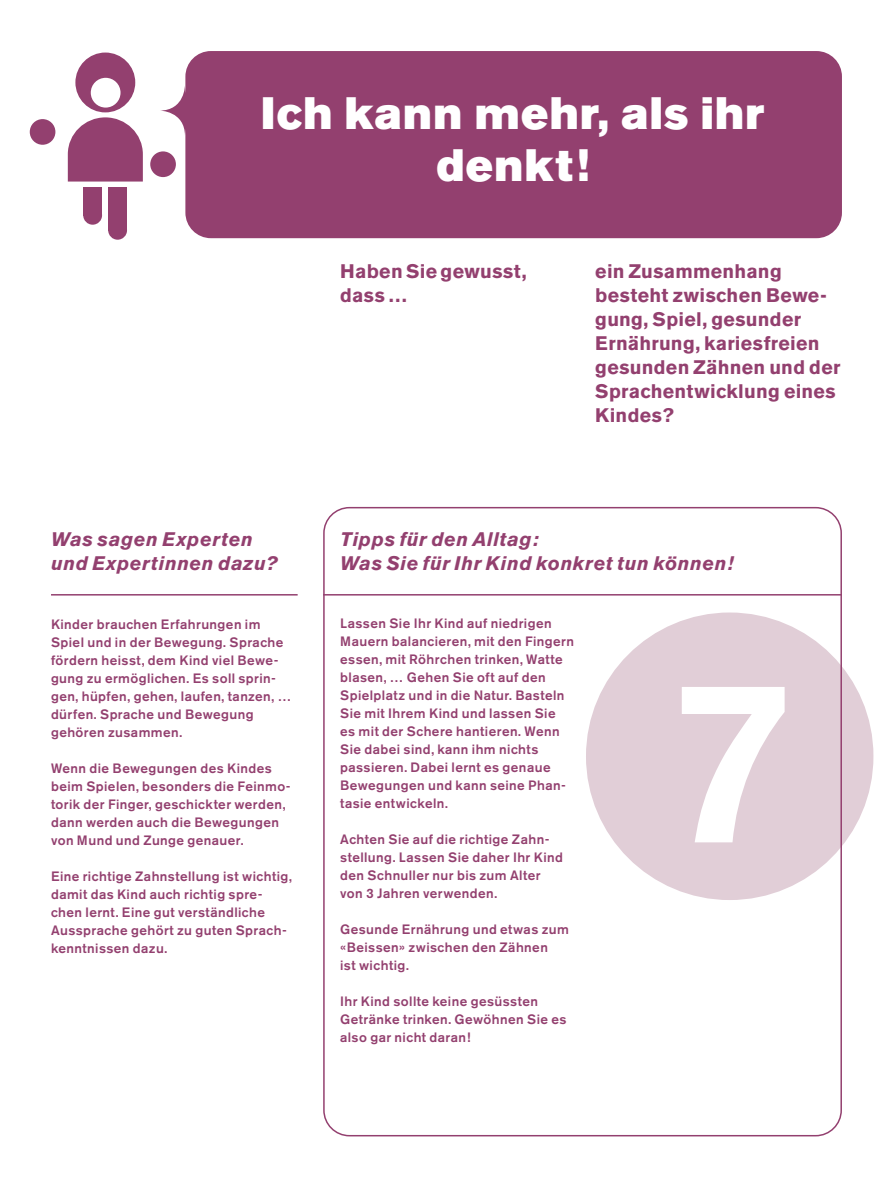
<style>
.page{position:relative;width:893px;height:1191px;background:#fff}
.page>*{position:absolute;margin:0;border:0;box-sizing:border-box;transform-origin:0 0}
.Zitate_gross{font:500 229.5px "Akzidenz Grotesk BE";color:#fff}
.zitate{font:45px "Akzidenz Grotesk BE Super";letter-spacing:.03em;color:#fff}
.Titeltexte{font:700 19.5px/24px "Akzidenz Grotesk BE";letter-spacing:.015em;color:#93406f}
.Titeltexte-2{font:italic 700 19.5px "Akzidenz Grotesk BE";letter-spacing:.03em;color:#93406f}
.Lauftexte_Tipps_farb{font:500 13.5px/18px "Akzidenz Grotesk BE";letter-spacing:.03em;color:#93406f}
</style>
<div class="page">
<div style="left:586px;top:612px;width:287px;height:288px;background:#e1ced7;border-radius:50%"></div>
<div style="left:185px;top:51px;width:657px;height:187px;background:#93406f;border-radius:26px"></div>
<svg style="left:159px;top:85px;width:51px;height:51px;fill:#93406f"></svg>
<div style="left:75px;top:53px;width:60px;height:59px;background:#93406f;border-radius:50%"></div>
<svg style="left:68px;top:117px;width:75px;height:64px;background:#a15981"></svg>
<div style="left:30px;top:119px;width:25px;height:26px;background:#93406f;border-radius:50%"></div>
<div style="left:150px;top:151px;width:26px;height:26px;background:#93406f;border-radius:50%"></div>
<div style="left:91px;top:78px;width:30px;height:30px;background:#fff;border-radius:50%"></div>
<div style="left:83px;top:187px;width:19px;height:28px;background:#93406f"></div>
<div style="left:83px;top:206px;width:19px;height:19px;background:#93406f;border-radius:50%"></div>
<div style="left:108px;top:187px;width:19px;height:43px;background:#93406f"></div>
<div style="left:108px;top:221px;width:19px;height:19px;background:#93406f;border-radius:50%"></div>
<hr style="left:51px;top:594px;width:247px;height:1px;background:#93406f">
<hr style="left:323px;top:594px;width:519px;height:1px;background:#93406f">
<p class="zitate" style="left:261px;top:87px;width:505px">Ich kann mehr, als ihr</p>
<p class="zitate" style="left:436px;top:139px;width:154px">denkt!</p>
<p class="Titeltexte-2" style="left:51px;top:527px;width:203px">Was sagen Experten</p>
<p class="Titeltexte-2" style="left:51px;top:551px;width:228px">und Expertinnen dazu?</p>
<p class="Lauftexte_Tipps_farb" style="left:51px;top:615px;width:242px">Kinder brauchen Erfahrungen im<br>Spiel und in der Bewegung. Sprache fördern heisst, dem Kind viel Bewe&shy;gung zu ermöglichen. Es soll sprin&shy;gen, hüpfen, gehen, laufen, tanzen, … dürfen. Sprache und Bewegung gehören zusammen.</p>
<p class="Lauftexte_Tipps_farb" style="left:51px;top:759px;width:241px">Wenn die Bewegungen des Kindes beim Spielen, besonders die Feinmo&shy;torik der Finger, geschickter werden, dann werden auch die Bewegungen von Mund und Zunge genauer.</p>
<p class="Lauftexte_Tipps_farb" style="left:51px;top:867px;width:242px">Eine richtige Zahnstellung ist wichtig, damit das Kind auch richtig spre&shy;chen lernt. Eine gut verständliche<br>Aussprache gehört zu guten Sprach&shy;kenntnissen dazu.</p>
<p class="Titeltexte" style="left:340px;top:260px;width:188px">Haben Sie gewusst,</p>
<p class="Titeltexte" style="left:340px;top:284px;width:69px">dass …</p>
<p class="Titeltexte" style="left:595px;top:260px;width:247px">ein Zusammenhang besteht zwischen Bewe&shy;gung, Spiel, gesunder<br>Ernährung, kariesfreien gesunden Zähnen und der<br>Sprachentwicklung eines<br>Kindes?</p>
<p class="Titeltexte-2" style="left:340px;top:527px;width:200px">Tipps für den Alltag:</p>
<p class="Titeltexte-2" style="left:340px;top:551px;width:395px">Was Sie für Ihr Kind konkret tun können!</p>
<p class="Lauftexte_Tipps_farb" style="left:340px;top:614px;width:235px">Lassen Sie Ihr Kind auf niedrigen<br>Mauern balancieren, mit den Fingern essen, mit Röhrchen trinken, Watte blasen, … Gehen Sie oft auf den<br>Spielplatz und in die Natur. Basteln<br>Sie mit Ihrem Kind und lassen Sie es mit der Schere hantieren. Wenn<br>Sie dabei sind, kann ihm nichts passieren. Dabei lernt es genaue<br>Bewegungen und kann seine Phan&shy;tasie entwickeln.</p>
<p class="Lauftexte_Tipps_farb" style="left:340px;top:830px;width:224px">Achten Sie auf die richtige Zahn&shy;stellung. Lassen Sie daher Ihr Kind den Schnuller nur bis zum Alter von 3 Jahren verwenden.</p>
<p class="Lauftexte_Tipps_farb" style="left:340px;top:920px;width:230px">Gesunde Ernährung und etwas zum «Beissen» zwischen den Zähnen<br>ist wichtig.</p>
<p class="Lauftexte_Tipps_farb" style="left:340px;top:992px;width:228px">Ihr Kind sollte keine gesüssten<br>Getränke trinken. Gewöhnen Sie es also gar nicht daran!</p>
<p class="Zitate_gross" style="left:667px;top:621px;width:130px">7</p>
</div>
